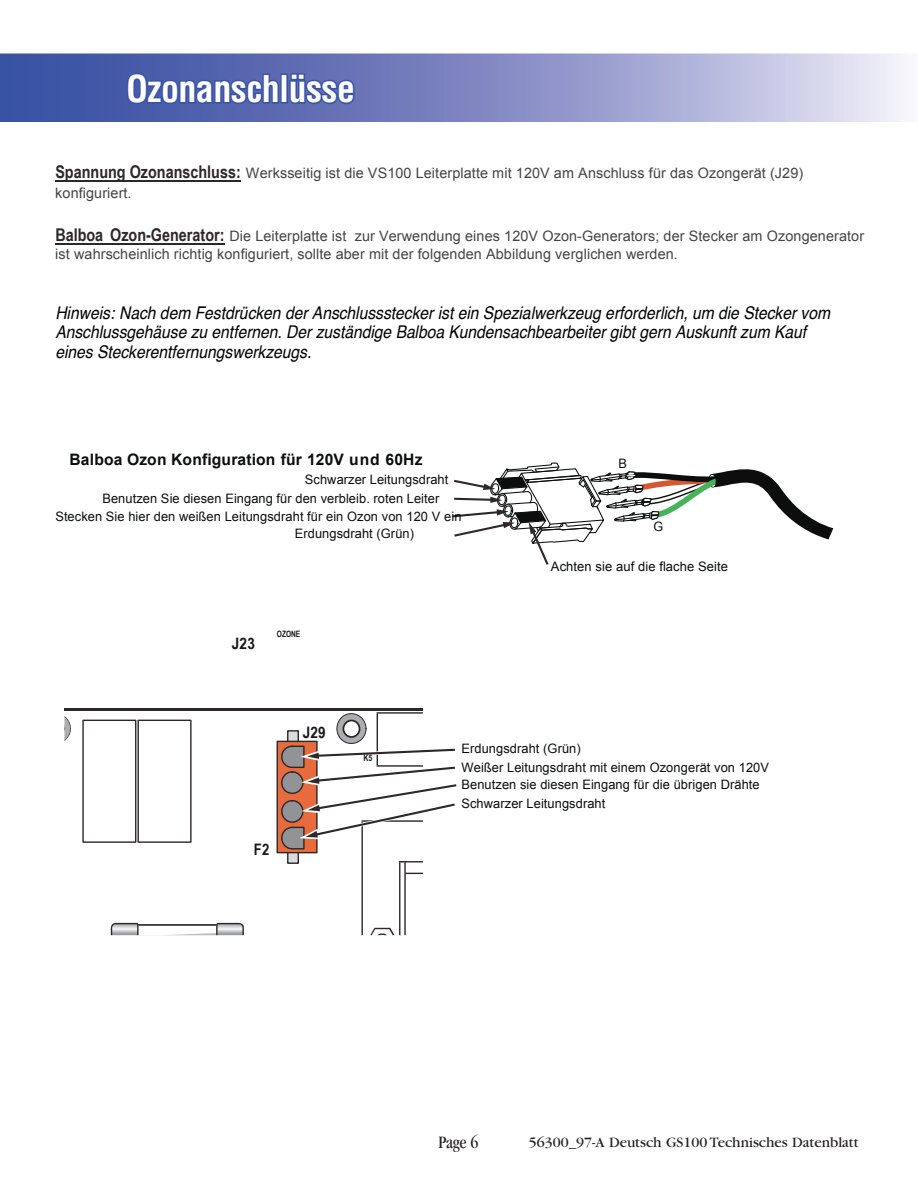
<style>
.page{position:relative;width:918px;height:1188px;background:#fff}
.page>*{position:absolute;margin:0;border:0;box-sizing:border-box;transform-origin:0 0}
.t1{font:700 condensed 36px "Helvetica";letter-spacing:-.015em;color:#fff}
.t2{font:condensed 18px "Garamond";color:#231f20}
.t3{font:italic 17.55px/19.5px "Helvetica";color:#010202;scale:.89 1}
.t4{font:700 15.75px "Arial";letter-spacing:.01em;color:#0c0e0e}
.t5{font:700 15.75px "Arial Narrow";letter-spacing:.01em;color:#17161a;scale:1.05 1}
.t6{font:700 15.75px "Arial Narrow";letter-spacing:.01em;color:#17161a}
.t7{font:15px "Garamond";color:#231f20}
.t8{font:14.4px/20px "Arial";letter-spacing:.005em;color:#434343}
.t9{font:13.05px/18.5px "Arial";letter-spacing:.005em;color:#0c0e0e}
.t10{font:700 8.85px "Arial Narrow";color:#17161a;scale:.92 1}
.t11{font:700 8.85px "Arial Narrow";color:#17161a}
.s1{font-family:"Arial Narrow";font-weight:700;font-size:17.55px;color:#2d2729}
</style>
<div class="page">
<svg style="left:2px;top:56px;width:903px;height:64px"></svg>
<svg style="left:125px;top:71px;width:231px;height:35px"></svg>
<div style="left:0;top:54px;width:918px;height:68px;border:1px solid #fff"></div>
<svg style="left:452px;top:462px;width:381px;height:103px"></svg>
<hr style="left:64px;top:708px;width:359px;height:3px;background:#2d2729">
<div style="left:82px;top:720px;width:54px;height:123px;border:1px solid #2d2729"></div>
<div style="left:137px;top:720px;width:55px;height:123px;border:1px solid #2d2729"></div>
<svg style="left:64px;top:716px;width:7px;height:25px"></svg>
<div style="left:277px;top:741px;width:40px;height:112px;background:#e86b3e"></div>
<div style="left:277px;top:741px;width:41px;height:112px;border:1px solid #2d2729"></div>
<div style="left:138px;top:925px;width:79px;height:11px;background:#eaebeb"></div>
<svg style="left:111px;top:923px;width:133px;height:12px"></svg>
<svg style="left:280px;top:712px;width:177px;height:223px"></svg>
<hr style="left:55px;top:180px;width:186px;height:1px;background:#2d2729">
<hr style="left:55px;top:243px;width:170px;height:1px;background:#2d2729">
<h1 class="t1" style="left:126px;top:66px;width:230px">Ozonanschlüsse</h1>
<p class="t8" style="left:55px;top:163px;width:749px"><span class="s1">Spannung Ozonanschluss:</span> Werksseitig ist die VS100 Leiterplatte mit 120V am Anschluss für das Ozongerät (J29) konfiguriert.</p>
<p class="t8" style="left:55px;top:227px;width:810px;line-height:17.5px"><span class="s1">Balboa Ozon-Generator:</span> Die Leiterplatte ist zur Verwendung eines 120V Ozon-Generators; der Stecker am Ozongenerator ist wahrscheinlich richtig konfiguriert, sollte aber mit der folgenden Abbildung verglichen werden.</p>
<p class="t3" style="left:55px;top:304px;width:872px">Hinweis: Nach dem Festdrücken der Anschlussstecker ist ein Spezialwerkzeug erforderlich, um die Stecker vom<br>Anschlussgehäuse zu entfernen. Der zuständige Balboa Kundensachbearbeiter gibt gern Auskunft zum Kauf eines Steckerentfernungswerkzeugs.</p>
<p class="t4" style="left:70px;top:451px;width:355px">Balboa Ozon Konfiguration für 120V und 60Hz</p>
<p class="t9" style="left:305px;top:471px;width:145px">Schwarzer Leitungsdraht</p>
<p class="t9" style="left:102px;top:489px;width:338px">Benutzen Sie diesen Eingang für den verbleib. roten Leiter</p>
<p class="t9" style="left:55px;top:507px;width:408px">Stecken Sie hier den weißen Leitungsdraht für ein Ozon von 120 V ein</p>
<p class="t9" style="left:295px;top:524px;width:121px">Erdungsdraht (Grün)</p>
<p class="t5" style="left:232px;top:634px;width:23px">J23</p>
<p class="t10" style="left:277px;top:629px;width:27px">OZONE</p>
<p class="t5" style="left:303px;top:723px;width:23px">J29</p>
<p class="t9" style="left:618px;top:454px;width:10px">B</p>
<p class="t9" style="left:654px;top:517px;width:11px">G</p>
<p class="t9" style="left:551px;top:557px;width:179px">Achten sie auf die flache Seite</p>
<p class="t6" style="left:254px;top:840px;width:17px">F2</p>
<p class="t11" style="left:363px;top:753px;width:11px">K5</p>
<p class="t9" style="left:462px;top:739px;width:121px">Erdungsdraht (Grün)</p>
<p class="t9" style="left:461px;top:758px;width:309px">Weißer Leitungsdraht mit einem Ozongerät von 120V<br>Benutzen sie diesen Eingang für die übrigen Drähte<br>Schwarzer Leitungsdraht</p>
<h2 class="t2" style="left:438px;top:1132px;width:42px">Page 6</h2>
<p class="t7" style="left:529px;top:1134px;width:331px">56300_97-A Deutsch GS100 Technisches Datenblatt</p>
</div>
